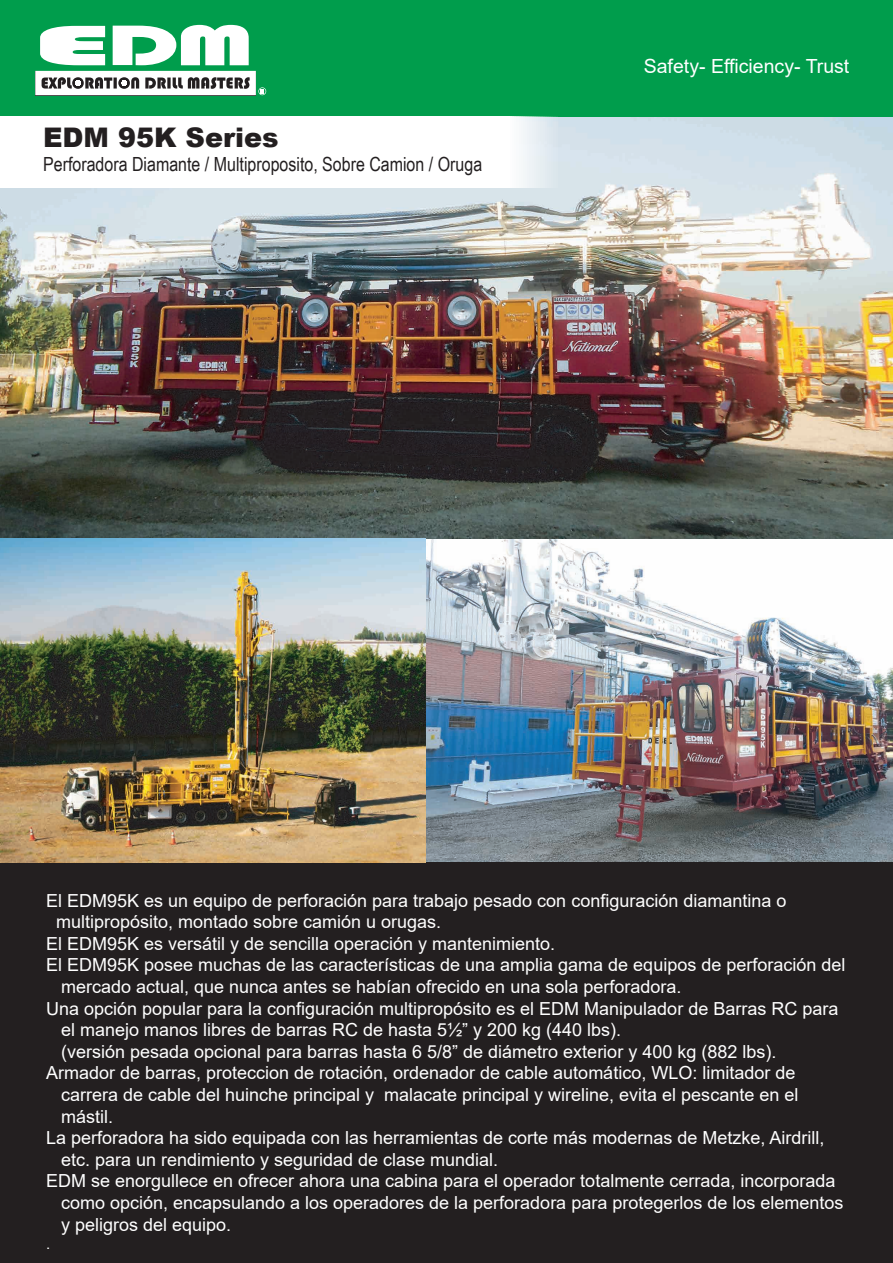
<style>
.page{position:relative;width:893px;height:1263px;background:#fff}
.page>*{position:absolute;margin:0;border:0;box-sizing:border-box;transform-origin:0 0}
.t1{font:900 27px "Arial";color:#231f20}
.t2{font:19.5px "Arial Narrow";color:#231f20}
.t3{font:19.5px "Arial";color:#fff}
.t4{font:18px "Arial";color:#fff}
.t5{font:15px "Arial";color:#fff}
</style>
<div class="page">
<img style="left:425px;top:539px;width:468px;height:323px">
<img style="left:0;top:116px;width:893px;height:423px">
<div style="left:0;top:862px;width:893px;height:401px;background:#231f20"></div>
<div style="left:0;top:0;width:893px;height:116px;background:#009d4c"></div>
<svg style="left:40px;top:26px;width:65px;height:39px;background:#d5efe2"></svg>
<svg style="left:113px;top:25px;width:136px;height:40px"></svg>
<svg style="left:35px;top:71px;width:231px;height:24px;background:#bcc1be"></svg>
<div style="left:0;top:116px;width:557px;height:71px;background:#fff"></div>
<img style="left:0;top:539px;width:425px;height:323px">
<h1 class="t1" style="left:43px;top:118px;width:237px">EDM 95K Series</h1>
<p class="t2" style="left:43px;top:149px;width:441px">Perforadora Diamante / Multiproposito, Sobre Camion / Oruga</p>
<p class="t3" style="left:644px;top:53px;width:207px">Safety- Efficiency- Trust</p>
<p class="t4" style="left:46px;top:888px;width:742px">El EDM95K es un equipo de perforación para trabajo pesado con configuración diamantina o</p>
<p class="t4" style="left:56px;top:909px;width:387px">multipropósito, montado sobre camión u orugas.</p>
<p class="t4" style="left:46px;top:931px;width:511px">El EDM95K es versátil y de sencilla operación y mantenimiento.</p>
<p class="t4" style="left:46px;top:953px;width:801px">El EDM95K posee muchas de las características de una amplia gama de equipos de perforación del</p>
<p class="t4" style="left:61px;top:974px;width:622px">mercado actual, que nunca antes se habían ofrecido en una sola perforadora.</p>
<p class="t4" style="left:46px;top:996px;width:794px">Una opción popular para la configuración multipropósito es el EDM Manipulador de Barras RC para</p>
<p class="t4" style="left:61px;top:1017px;width:562px">el manejo manos libres de barras RC de hasta 5½” y 200 kg (440 lbs).</p>
<p class="t4" style="left:61px;top:1039px;width:717px">(versión pesada opcional para barras hasta 6 5/8” de diámetro exterior y 400 kg (882 lbs).</p>
<p class="t4" style="left:46px;top:1061px;width:751px">Armador de barras, proteccion de rotación, ordenador de cable automático, WLO: limitador de</p>
<p class="t4" style="left:61px;top:1082px;width:739px">carrera de cable del huinche principal y malacate principal y wireline, evita el pescante en el</p>
<p class="t4" style="left:61px;top:1104px;width:54px">mástil.</p>
<p class="t4" style="left:46px;top:1125px;width:780px">La perforadora ha sido equipada con las herramientas de corte más modernas de Metzke, Airdrill,</p>
<p class="t4" style="left:61px;top:1147px;width:439px">etc. para un rendimiento y seguridad de clase mundial.</p>
<p class="t4" style="left:46px;top:1169px;width:791px">EDM se enorgullece en ofrecer ahora una cabina para el operador totalmente cerrada, incorporada</p>
<p class="t4" style="left:61px;top:1190px;width:784px">como opción, encapsulando a los operadores de la perforadora para protegerlos de los elementos</p>
<p class="t4" style="left:61px;top:1212px;width:172px">y peligros del equipo.</p>
<p class="t5" style="left:46px;top:1233px;width:6px">.</p>
</div>
